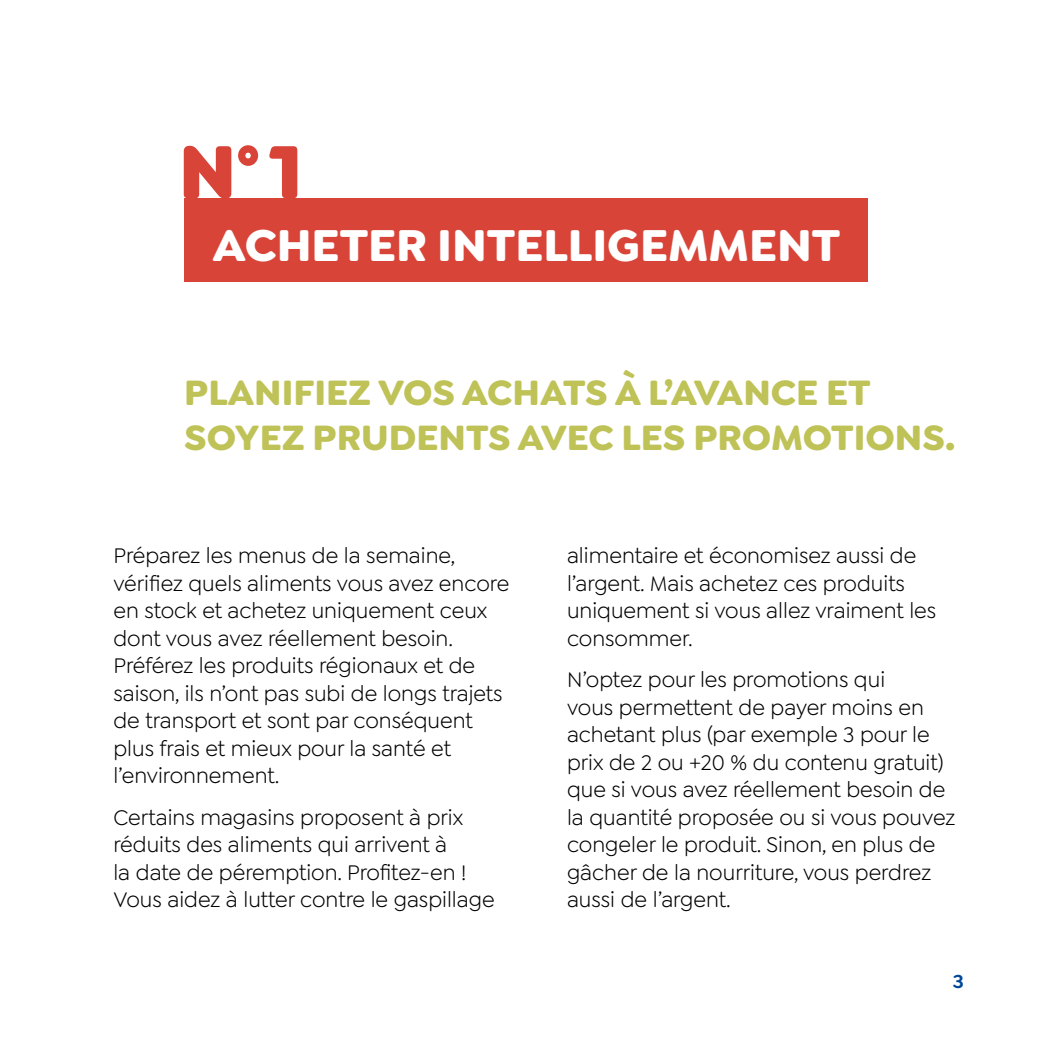
<style>
.page{position:relative;width:1049px;height:1049px;background:#fff}
.page>*{position:absolute;margin:0;border:0;box-sizing:border-box;transform-origin:0 0}
.t1{font:900 80px "Goldplay";color:#d94439}
.t2{font:700 47.5px "Goldplay";color:#fff}
.t3{font:700 37.5px/45px "Goldplay";color:#bfc257}
.t4{font:22.5px/27.5px "Goldplay";color:#000}
.t5{font:600 20px "Goldplay";color:#00489a}
</style>
<div class="page">
<div style="left:184px;top:198px;width:683px;height:84px;background:#d94439"></div>
<h1 class="t1" style="left:179px;top:118px;width:126px">N°1</h1>
<h2 class="t2" style="left:213px;top:214px;width:629px">ACHETER INTELLIGEMMENT</h2>
<h3 class="t3" style="left:184px;top:369px;width:772px">PLANIFIEZ VOS ACHATS À L’AVANCE ET<br>SOYEZ PRUDENTS AVEC LES PROMOTIONS.</h3>
<p class="t4" style="left:113px;top:542px;width:397px">Préparez les menus de la semaine, vérifiez quels aliments vous avez encore en stock et achetez uniquement ceux dont vous avez réellement besoin.<br>Préférez les produits régionaux et de saison, ils n’ont pas subi de longs trajets de transport et sont par conséquent plus frais et mieux pour la santé et l’environnement.</p>
<p class="t4" style="left:113px;top:803px;width:383px">Certains magasins proposent à prix réduits des aliments qui arrivent à<br>la date de péremption. Profitez-en !<br>Vous aidez à lutter contre le gaspillage</p>
<p class="t4" style="left:567px;top:542px;width:371px">alimentaire et économisez aussi de l’argent. Mais achetez ces produits uniquement si vous allez vraiment les consommer.</p>
<p class="t4" style="left:567px;top:666px;width:390px">N’optez pour les promotions qui<br>vous permettent de payer moins en achetant plus (par exemple 3 pour le prix de 2 ou +20 % du contenu gratuit) que si vous avez réellement besoin de la quantité proposée ou si vous pouvez congeler le produit. Sinon, en plus de gâcher de la nourriture, vous perdrez aussi de l’argent.</p>
<p class="t5" style="left:953px;top:969px;width:13px">3</p>
</div>
